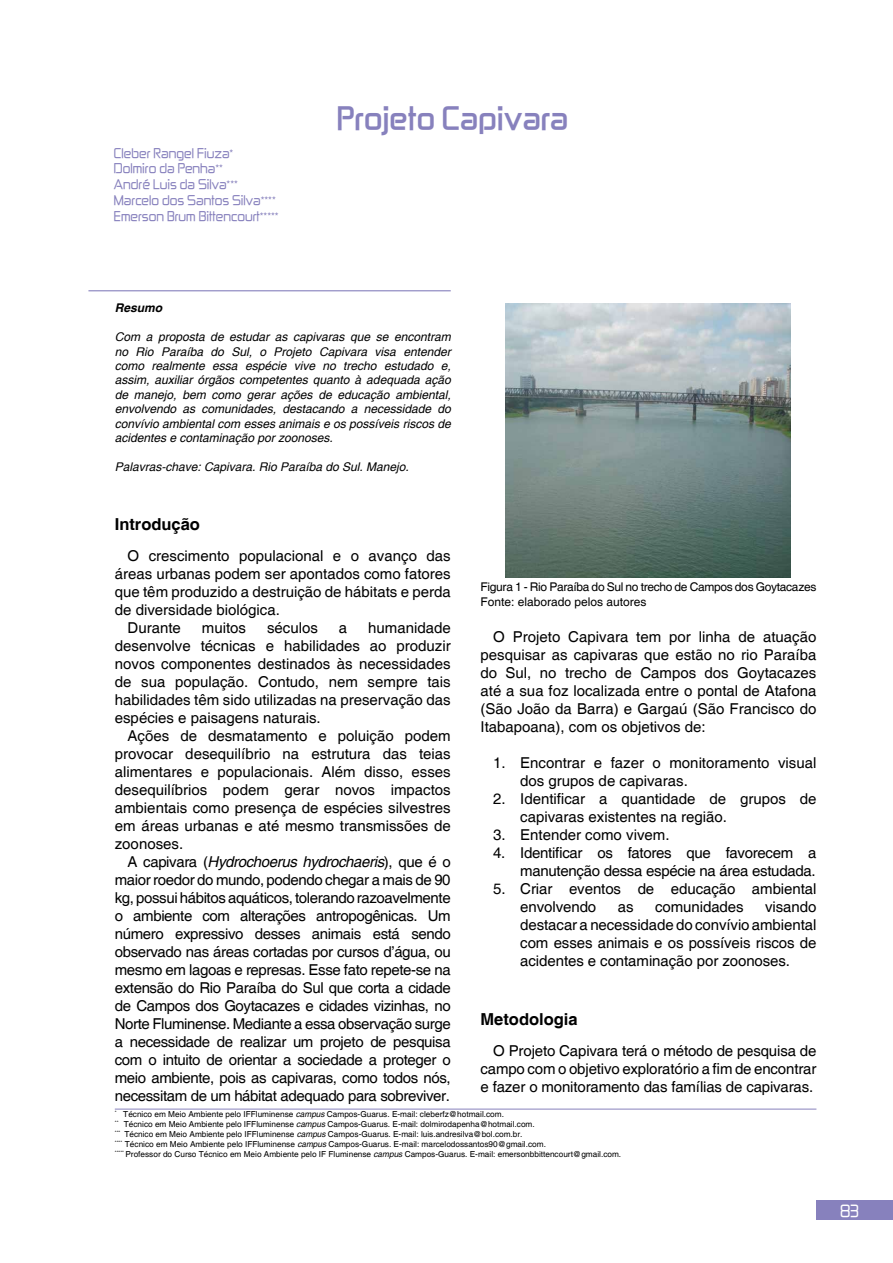
<style>
.page{position:relative;width:893px;height:1263px;background:#fff}
.page>*{position:absolute;margin:0;border:0;box-sizing:border-box;transform-origin:0 0}
.t1{font:700 27px "Zekton";color:#8781bd}
.t2{font:700 16.5px "Helvetica";color:#000}
.t3{font:15px/18px "Helvetica";color:#000;text-align:justify}
.t4{font:15px/18px "Helvetica";letter-spacing:-.02em;color:#000;text-align:right}
.t5{font:15px "Zekton";color:#fff}
.t6{font:italic 12px/14.4px "Helvetica";color:#000;text-align:justify}
.t7{font:12px/15.8px "Zekton";color:#8781bd}
.t8{font:12px/15px "Helvetica";letter-spacing:-.025em;color:#000}
.t9{font:italic 700 12px "Helvetica";color:#000}
.t10{font:8.25px/9.9px "Helvetica";color:#000}
.s1{font-style:italic}
</style>
<div class="page">
<div style="left:816px;top:1200px;width:77px;height:19px;background:#8781bd"></div>
<hr style="left:88px;top:290px;width:363px;height:1px;background:#8781bd">
<hr style="left:115px;top:1109px;width:701px;height:1px;background:#8781bd">
<img style="left:506px;top:304px;width:285px;height:274px">
<p class="t7" style="left:114px;top:144px;width:166px">Cleber Rangel Fiuza<sup>*<br></sup>Dolmiro da Penha<sup>**<br></sup>André Luis da Silva<sup>***<br></sup>Marcelo dos Santos Silva<sup>****<br></sup>Emerson Brum Bittencourt<sup>*****</sup></p>
<h1 class="t1" style="left:337px;top:98px;width:233px">Projeto Capivara</h1>
<p class="t9" style="left:115px;top:301px;width:49px">Resumo</p>
<p class="t6" style="left:115px;top:330px;width:337px">Com a proposta de estudar as capivaras que se encontram no Rio Paraíba do Sul, o Projeto Capivara visa entender como realmente essa espécie vive no trecho estudado e, assim, auxiliar órgãos competentes quanto à adequada ação de manejo, bem como gerar ações de educação ambiental, envolvendo as comunidades, destacando a necessidade do convívio ambiental com esses animais e os possíveis riscos de acidentes e contaminação por zoonoses.</p>
<p class="t6" style="left:115px;top:460px;width:296px">Palavras-chave: Capivara. Rio Paraíba do Sul. Manejo.</p>
<p class="t2" style="left:115px;top:514px;width:87px">Introdução</p>
<p class="t3" style="left:128px;top:547px;width:325px">O crescimento populacional e o avanço das</p>
<p class="t3" style="left:115px;top:565px;width:337px">áreas urbanas podem ser apontados como fatores</p>
<p class="t3" style="left:115px;top:583px;width:337px">que têm produzido a destruição de hábitats e perda</p>
<p class="t3" style="left:115px;top:601px;width:167px">de diversidade biológica.</p>
<p class="t3" style="left:128px;top:619px;width:55px">Durante</p>
<p class="t3" style="left:202px;top:619px;width:46px">muitos</p>
<p class="t3" style="left:267px;top:619px;width:52px">séculos</p>
<p class="t3" style="left:339px;top:619px;width:10px">a</p>
<p class="t3" style="left:115px;top:619px;width:337px;text-indent:253px">humanidade desenvolve técnicas e habilidades ao produzir novos componentes destinados às necessidades de sua população. Contudo, nem sempre tais habilidades têm sido utilizadas na preservação das espécies e paisagens naturais.</p>
<p class="t3" style="left:115px;top:727px;width:337px;text-indent:13px">Ações de desmatamento e poluição podem provocar desequilíbrio na estrutura das teias alimentares e populacionais. Além disso, esses desequilíbrios podem gerar novos impactos ambientais como presença de espécies silvestres em áreas urbanas e até mesmo transmissões de zoonoses.</p>
<p class="t3" style="left:115px;top:853px;width:337px;text-indent:13px">A capivara (<span class="s1">Hydrochoerus hydrochaeris</span>), que é o maior roedor do mundo, podendo chegar a mais de 90 kg, possui hábitos aquáticos, tolerando razoavelmente o ambiente com alterações antropogênicas. Um número expressivo desses animais está sendo observado nas áreas cortadas por cursos d’água, ou mesmo em lagoas e represas. Esse fato repete-se na extensão do Rio Paraíba do Sul que corta a cidade de Campos dos Goytacazes e cidades vizinhas, no Norte Fluminense. Mediante a essa observação surge a necessidade de realizar um projeto de pesquisa com o intuito de orientar a sociedade a proteger o meio ambiente, pois as capivaras, como todos nós, necessitam de um hábitat adequado para sobreviver.</p>
<p class="t8" style="left:480px;top:580px;width:337px">Figura 1 - Rio Paraíba do Sul no trecho de Campos dos Goytacazes<br>Fonte: elaborado pelos autores</p>
<p class="t3" style="left:480px;top:629px;width:337px;text-indent:13px">O Projeto Capivara tem por linha de atuação pesquisar as capivaras que estão no rio Paraíba do Sul, no trecho de Campos dos Goytacazes até a sua foz localizada entre o pontal de Atafona (São João da Barra) e Gargaú (São Francisco do Itabapoana), com os objetivos de:</p>
<p class="t3" style="left:520px;top:755px;width:298px;text-indent:-27px">1. Encontrar e fazer o monitoramento visual dos grupos de capivaras.</p>
<p class="t3" style="left:520px;top:791px;width:298px;text-indent:-27px">2. Identificar a quantidade de grupos de capivaras existentes na região.</p>
<p class="t3" style="left:493px;top:827px;width:178px">3. Entender como vivem.</p>
<p class="t4" style="left:493px;top:845px;width:325px">4. Identificar os fatores que favorecem a manutenção dessa espécie na área estudada.</p>
<p class="t3" style="left:520px;top:881px;width:298px;text-indent:-27px">5. Criar eventos de educação ambiental envolvendo</p>
<p class="t3" style="left:520px;top:899px;width:298px;text-indent:245px">visando destacar a necessidade do convívio ambiental com esses animais e os possíveis riscos de acidentes e contaminação por zoonoses.</p>
<p class="t3" style="left:618px;top:899px;width:17px">as</p>
<p class="t3" style="left:655px;top:899px;width:90px">comunidades</p>
<p class="t2" style="left:480px;top:1009px;width:99px">Metodologia</p>
<p class="t3" style="left:480px;top:1042px;width:337px;text-indent:13px">O Projeto Capivara terá o método de pesquisa de campo com o objetivo exploratório a fim de encontrar e fazer o monitoramento das famílias de capivaras.</p>
<p class="t10" style="left:115px;top:1109px;width:508px"><sup>*</sup> Técnico em Meio Ambiente pelo IFFluminense <span class="s1">campus</span> Campos-Guarus. E-mail: cleberfz@hotmail.com.<br><sup>**</sup> Técnico em Meio Ambiente pelo IFFluminense <span class="s1">campus</span> Campos-Guarus. E-mail: dolmirodapenha@hotmail.com.<br><sup>***</sup> Técnico em Meio Ambiente pelo IFFluminense <span class="s1">campus</span> Campos-Guarus. E-mail: luis.andresilva@bol.com.br.<br><sup>****</sup> Técnico em Meio Ambiente pelo IFFluminense <span class="s1">campus</span> Campos-Guarus. E-mail: marcelodossantos90@gmail.com.<br><sup>*****</sup> Professor do Curso Técnico em Meio Ambiente pelo IF Fluminense <span class="s1">campus</span> Campos-Guarus. E-mail: emersonbbittencourt@gmail.com.</p>
<p class="t5" style="left:840px;top:1200px;width:20px">83</p>
</div>
